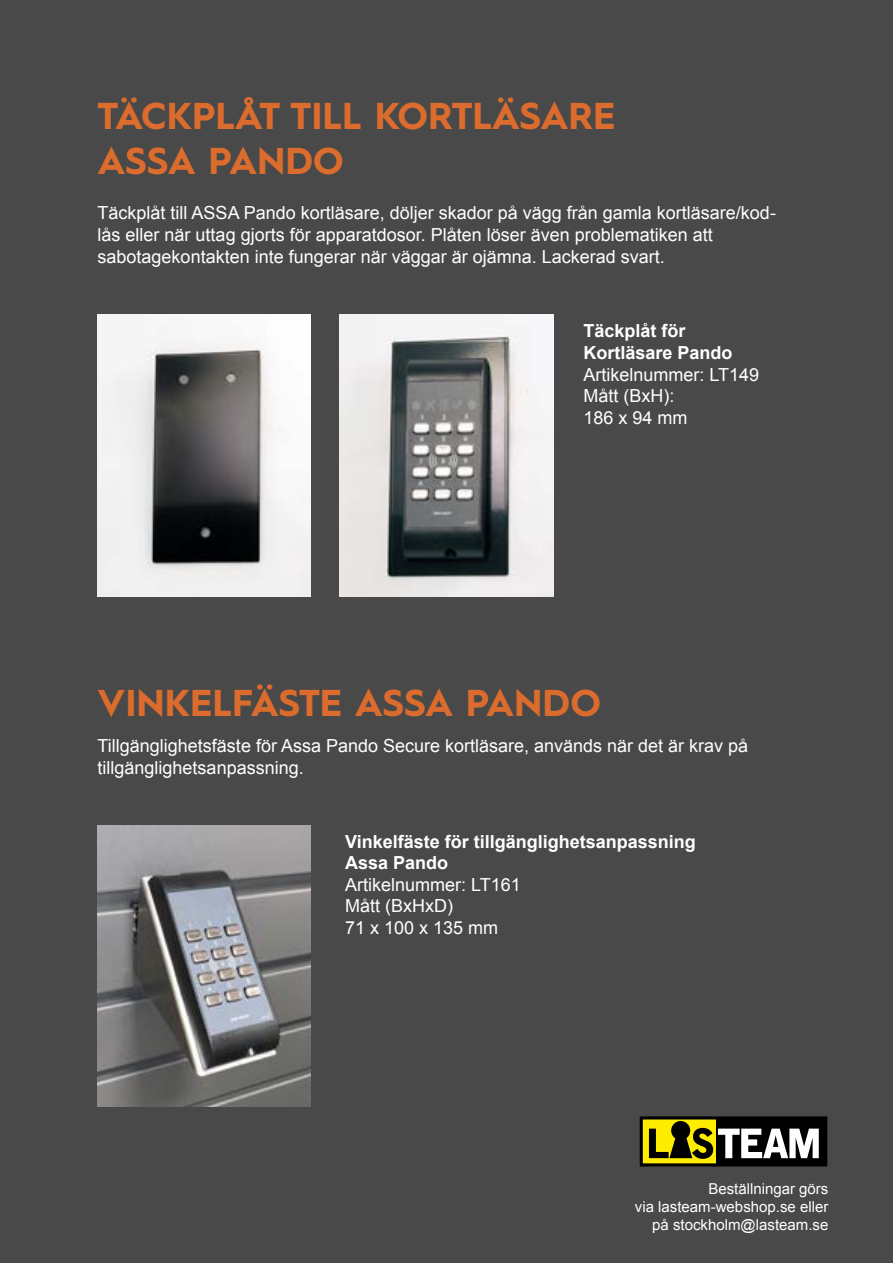
<style>
.page{position:relative;width:893px;height:1263px;background:#494949}
.page>*{position:absolute;margin:0;border:0;box-sizing:border-box;transform-origin:0 0}
.t1{font:700 37.5px/45px "Hurme Geometric Sans 1";color:#db6c2d}
.t2{font:18px/21.6px "Arial";color:#fff}
.t3{font:700 18px/21.6px "Arial";color:#fff}
.t4{font:15px/18px "Arial";color:#fff;text-align:right}
</style>
<div class="page">
<img style="left:98px;top:315px;width:213px;height:281px">
<img style="left:340px;top:315px;width:213px;height:281px">
<div style="left:641px;top:1118px;width:185px;height:47px;background:#ffed00"></div>
<div style="left:716px;top:1118px;width:110px;height:46px;background:#000"></div>
<div style="left:640px;top:1116px;width:187px;height:50px;border:3px solid #000"></div>
<svg style="left:649px;top:1121px;width:170px;height:38px"></svg>
<img style="left:98px;top:825px;width:213px;height:282px">
<h1 class="t1" style="left:98px;top:91px;width:519px">TÄCKPLÅT TILL KORTLÄSARE<br>ASSA PANDO</h1>
<p class="t2" style="left:98px;top:202px;width:680px">Täckplåt till ASSA Pando kortläsare, döljer skador på vägg från gamla kortläsare/kod&shy;lås eller när uttag gjorts för apparatdosor. Plåten löser även problematiken att sabotagekontakten inte fungerar när väggar är ojämna. Lackerad svart.</p>
<p class="t3" style="left:583px;top:321px;width:151px">Täckplåt för<br>Kortläsare Pando</p>
<p class="t2" style="left:583px;top:364px;width:177px">Artikelnummer: LT149<br>Mått (BxH):<br>186 x 94 mm</p>
<h1 class="t1" style="left:98px;top:678px;width:505px">VINKELFÄSTE ASSA PANDO</h1>
<p class="t2" style="left:98px;top:735px;width:652px">Tillgänglighetsfäste för Assa Pando Secure kortläsare, används när det är krav på tillgänglighetsanpassning.</p>
<p class="t3" style="left:345px;top:831px;width:352px">Vinkelfäste för tillgänglighetsanpassning<br>Assa Pando</p>
<p class="t2" style="left:345px;top:874px;width:177px">Artikelnummer: LT161<br>Mått (BxHxD)<br>71 x 100 x 135 mm</p>
<p class="t4" style="left:635px;top:1180px;width:195px">Beställningar görs<br>via lasteam-webshop.se eller på stockholm@lasteam.se</p>
</div>
